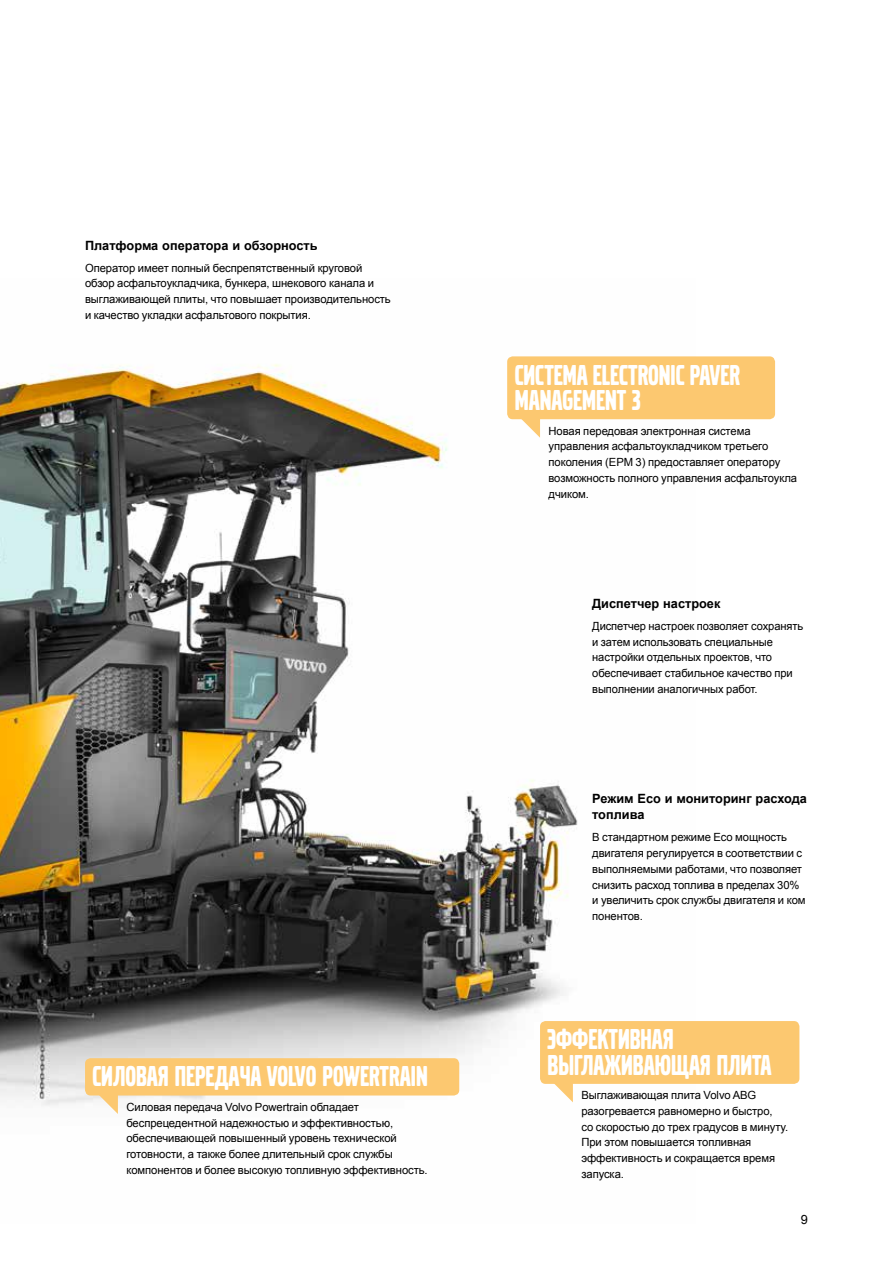
<style>
.page{position:relative;width:893px;height:1263px;background:#fff}
.page>*{position:absolute;margin:0;border:0;box-sizing:border-box;transform-origin:0 0}
.t1{font:30px/25.5px "Volvo Broad Pro";color:#fff}
.t2{font:700 12.75px/16.5px "Arial";color:#000}
.t3{font:12.75px "Arial";color:#000}
.t4{font:11.25px/15.8px "Arial";letter-spacing:-.005em;color:#000}
</style>
<div class="page">
<img style="left:0;top:364px;width:695px;height:742px">
<div style="left:85px;top:1058px;width:374px;height:37px;background:#fcc870;border-radius:6px"></div>
<svg style="left:98px;top:1095px;width:20px;height:19px"></svg>
<div style="left:540px;top:1021px;width:259px;height:63px;background:#fcc870;border-radius:6px"></div>
<svg style="left:553px;top:1083px;width:20px;height:19px"></svg>
<div style="left:507px;top:356px;width:268px;height:63px;background:#fcc870;border-radius:6px"></div>
<svg style="left:520px;top:419px;width:20px;height:19px"></svg>
<p class="t2" style="left:85px;top:237px;width:234px">Платформа оператора и обзорность</p>
<p class="t4" style="left:85px;top:260px;width:307px">Оператор имеет полный беспрепятственный круговой обзор асфальтоукладчика, бункера, шнекового канала и выглаживающей плиты, что повышает производительность и качество укладки асфальтового покрытия.</p>
<h1 class="t1" style="left:93px;top:1064px;width:337px">СИЛОВАЯ ПЕРЕДАЧА VOLVO POWERTRAIN</h1>
<p class="t4" style="left:126px;top:1099px;width:303px">Силовая передача Volvo Powertrain обладает беспрецедентной надежностью и эффективностью, обеспечивающей повышенный уровень технической готовности, а также более длительный срок службы компонентов и более высокую топливную эффективность.</p>
<h1 class="t1" style="left:515px;top:362px;width:227px">СИСТЕМА ELECTRONIC PAVER<br>MANAGEMENT 3</h1>
<p class="t4" style="left:549px;top:423px;width:250px">Новая передовая электронная система управления асфальтоукладчиком третьего поколения (EPM 3) предоставляет оператору возможность полного управления асфальтоукла дчиком.</p>
<p class="t2" style="left:592px;top:595px;width:130px">Диспетчер настроек</p>
<p class="t4" style="left:592px;top:618px;width:213px">Диспетчер настроек позволяет сохранять и затем использовать специальные настройки отдельных проектов, что обеспечивает стабильное качество при выполнении аналогичных работ.</p>
<p class="t2" style="left:592px;top:790px;width:216px">Режим Eco и мониторинг расхода топлива</p>
<p class="t4" style="left:592px;top:830px;width:215px">В стандартном режиме Eco мощность двигателя регулируется в соответствии с выполняемыми работами, что позволяет снизить расход топлива в пределах 30% и увеличить срок службы двигателя и ком понентов.</p>
<h1 class="t1" style="left:548px;top:1027px;width:226px">ЭФФЕКТИВНАЯ<br>ВЫГЛАЖИВАЮЩАЯ ПЛИТА</h1>
<p class="t4" style="left:581px;top:1087px;width:208px">Выглаживающая плита Volvo ABG разогревается равномерно и быстро,<br>со скоростью до трех градусов в минуту.<br>При этом повышается топливная эффективность и сокращается время запуска.</p>
<p class="t3" style="left:801px;top:1211px;width:9px">9</p>
</div>
